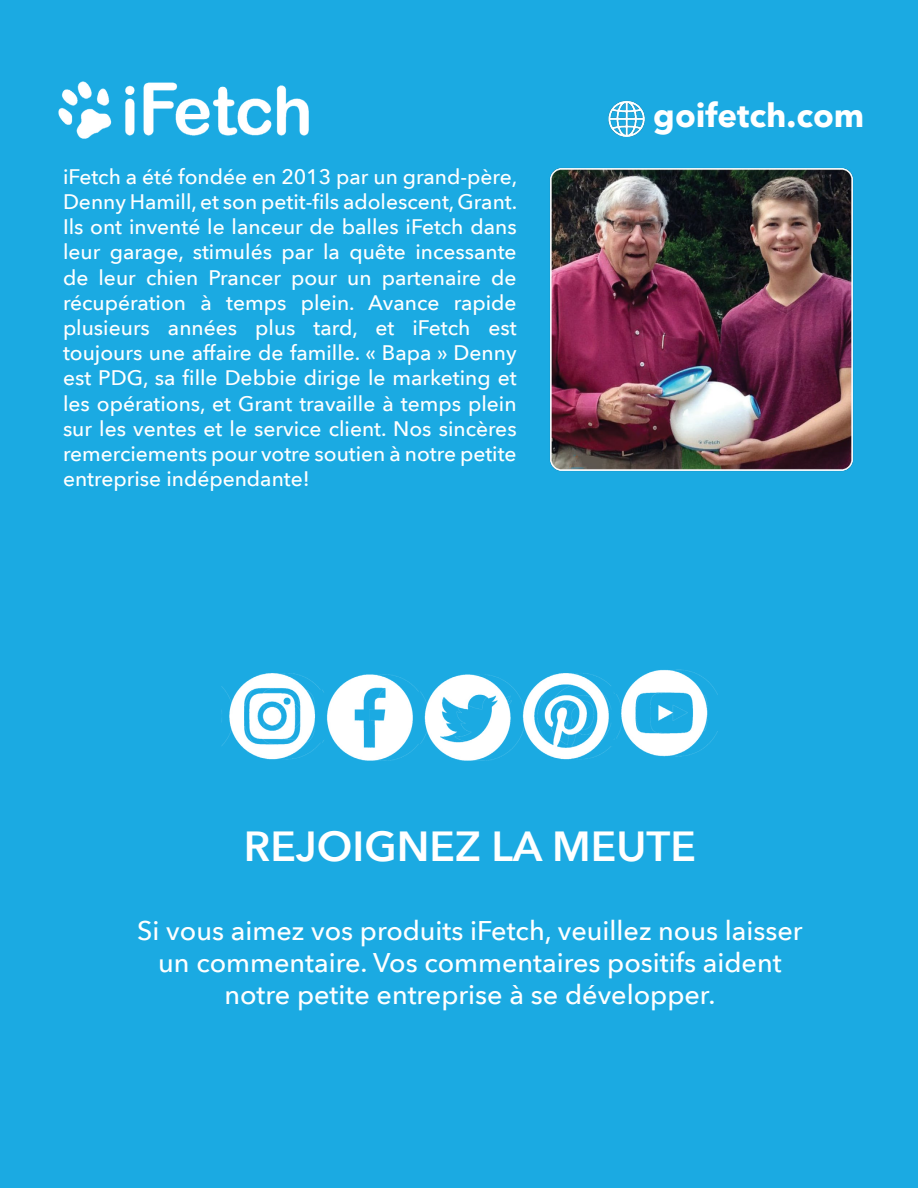
<style>
.page{position:relative;width:918px;height:1188px;background:#1baae2}
.page>*{position:absolute;margin:0;border:0;box-sizing:border-box;transform-origin:0 0}
.t1{font:600 42px "Avenir Next LT Pro";color:#fff}
.t2{font:700 33px "Avenir Next LT Pro";color:#fff}
.t3{font:500 27px/32.4px "Avenir Next LT Pro";color:#fff;text-align:center}
.t4{font:500 21px/25.2px "Avenir Next LT Pro";color:#fff;text-align:justify}
</style>
<div class="page">
<img style="left:517px;top:135px;width:369px;height:369px">
<img style="left:38px;top:65px;width:299px;height:78px">
<img style="left:221px;top:659px;width:504px;height:115px">
<img style="left:601px;top:94px;width:56px;height:49px">
<p class="t4" style="left:63px;top:164px;width:456px">iFetch a été fondée en 2013 par un grand-père, Denny Hamill, et son petit-fils adolescent, Grant.<br>Ils ont inventé le lanceur de balles iFetch dans leur garage, stimulés par la quête incessante de leur chien Prancer pour un partenaire de récupération à temps plein. Avance rapide plusieurs années plus tard, et iFetch est toujours une affaire de famille. « Bapa » Denny est PDG, sa fille Debbie dirige le marketing et les opérations, et Grant travaille à temps plein sur les ventes et le service client. Nos sincères remerciements pour votre soutien à notre petite entreprise indépendante!</p>
<h2 class="t2" style="left:653px;top:96px;width:213px">goifetch.com</h2>
<h1 class="t1" style="left:244px;top:821px;width:454px">REJOIGNEZ LA MEUTE</h1>
<p class="t3" style="left:137px;top:914px;width:667px">Si vous aimez vos produits iFetch, veuillez nous laisser un commentaire. Vos commentaires positifs aident notre petite entreprise à se développer.</p>
</div>
